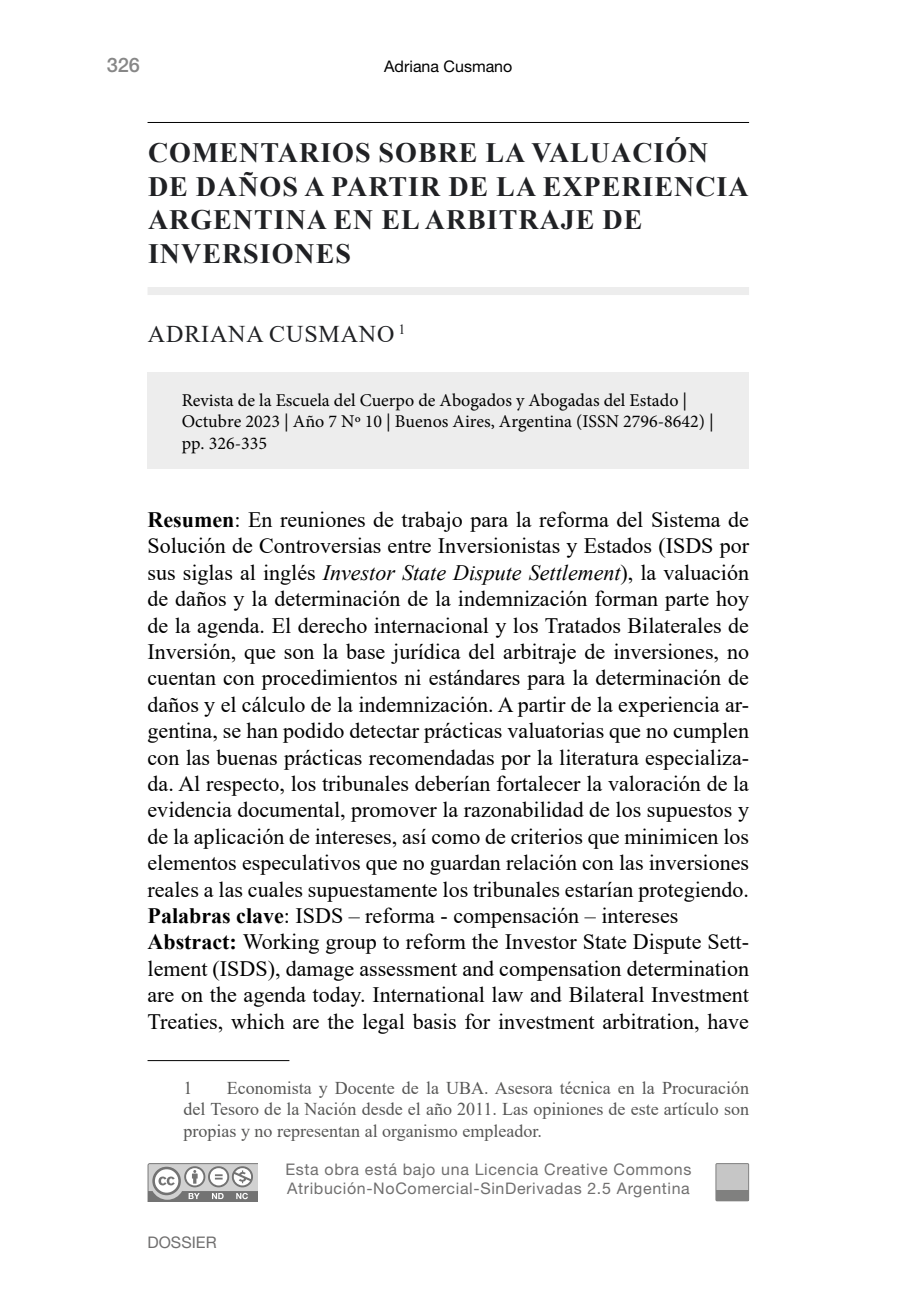
<style>
.page{position:relative;width:908px;height:1304px;background:#fff}
.page>*{position:absolute;margin:0;border:0;box-sizing:border-box;transform-origin:0 0}
.t1{font:700 28px/33.6px "Times New Roman";letter-spacing:.035em;color:#202124}
.t2{font:24px "Times New Roman";letter-spacing:.035em;color:#202124}
.t3{font:22px/26.4px "Times New Roman";color:#000}
.t4{font:500 20px "Helvetica Neue LT Std";color:#878787}
.t5{font:18px/21.6px "Times New Roman";color:#575756;text-align:justify}
.t6{font:18px/21.6px "Minion Pro";color:#000}
.t7{font:16px/19.2px "Helvetica Neue LT Std";letter-spacing:.04em;color:#706f6f}
.t8{font:16px "Helvetica Neue LT Std";color:#000}
.t9{font:16px "Helvetica Neue LT Std";color:#706f6f}
.s1{font-weight:700}
.s2{font-style:italic}
</style>
<div class="page">
<hr style="left:147px;top:122px;width:601px;height:1px;background:#000">
<div style="left:147px;top:287px;width:601px;height:8px;background:#ededed"></div>
<hr style="left:147px;top:1060px;width:142px;height:1px;background:#000">
<div style="left:147px;top:373px;width:601px;height:96px;background:#ededed"></div>
<svg style="left:147px;top:1163px;width:110px;height:38px"></svg>
<div style="left:715px;top:1164px;width:33px;height:37px;background:#c6c6c6"></div>
<div style="left:715px;top:1163px;width:33px;height:38px;border:1px solid #4a4a49"></div>
<div style="left:715px;top:1190px;width:33px;height:11px;background:#80807f"></div>
<p class="t4" style="left:107px;top:53px;width:35px">326</p>
<p class="t8" style="left:384px;top:57px;width:130px">Adriana Cusmano</p>
<p class="t1" style="left:148px;top:135px;width:602px">COMENTARIOS SOBRE LA VALUACIÓN<br>DE DAÑOS A PARTIR DE LA EXPERIENCIA<br>ARGENTINA EN EL ARBITRAJE DE<br>INVERSIONES</p>
<p class="t2" style="left:148px;top:317px;width:259px">ADRIANA CUSMANO <sup>1</sup></p>
<p class="t6" style="left:182px;top:389px;width:533px">Revista de la Escuela del Cuerpo de Abogados y Abogadas del Estado |<br>Octubre 2023 | Año 7 Nº 10 | Buenos Aires, Argentina (ISSN 2796-8642) | pp. 326-335</p>
<p class="t3" style="left:147px;top:506px;width:602px"><span class="s1">Resumen</span>: En reuniones de trabajo para la reforma del Sistema de Solución de Controversias entre Inversionistas y Estados (ISDS por sus siglas al inglés <span class="s2">Investor State Dispute Settlement</span>), la valuación de daños y la determinación de la indemnización forman parte hoy de la agenda. El derecho internacional y los Tratados Bilaterales de Inversión, que son la base jurídica del arbitraje de inversiones, no cuentan con procedimientos ni estándares para la determinación de daños y el cálculo de la indemnización. A partir de la experiencia ar&shy;gentina, se han podido detectar prácticas valuatorias que no cumplen con las buenas prácticas recomendadas por la literatura especializa&shy;da. Al respecto, los tribunales deberían fortalecer la valoración de la evidencia documental, promover la razonabilidad de los supuestos y de la aplicación de intereses, así como de criterios que minimicen los elementos especulativos que no guardan relación con las inversiones reales a las cuales supuestamente los tribunales estarían protegiendo.<br><span class="s1">Palabras clave</span>: ISDS – reforma - compensación – intereses <span class="s1">Abstract:</span> Working group to reform the Investor State Dispute Sett&shy;lement (ISDS), damage assessment and compensation determination are on the agenda today. International law and Bilateral Investment Treaties, which are the legal basis for investment arbitration, have</p>
<p class="t5" style="left:183px;top:1076px;width:566px;text-indent:43px">Economista y Docente de la UBA. Asesora técnica en la Procuración del Tesoro de la Nación desde el año 2011. Las opiniones de este artículo son propias y no representan al organismo empleador.</p>
<p class="t5" style="left:183px;top:1076px;width:10px">1</p>
<p class="t9" style="left:147px;top:1233px;width:71px">DOSSIER</p>
<p class="t7" style="left:285px;top:1159px;width:407px">Esta obra está bajo una Licencia Creative Commons<br>Atribución-NoComercial-SinDerivadas 2.5 Argentina</p>
</div>
